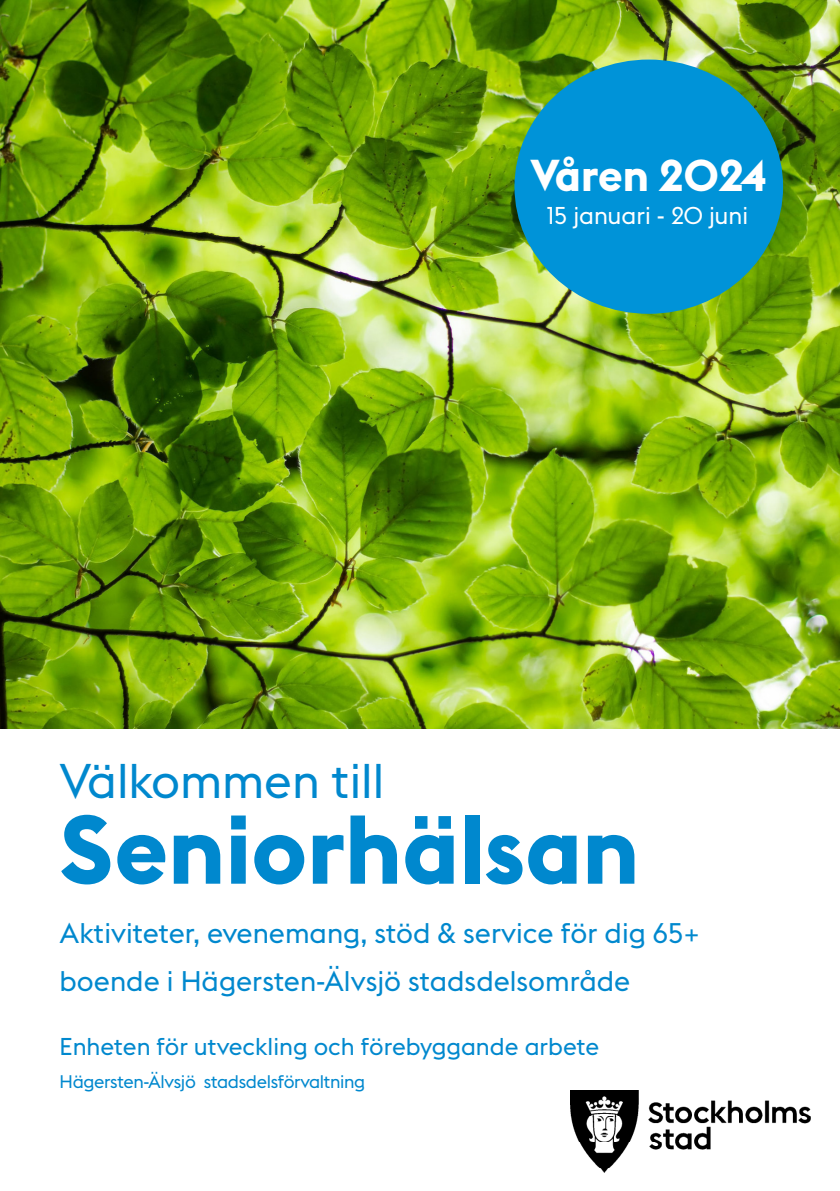
<style>
.page{position:relative;width:840px;height:1191px;background:#fff}
.page>*{position:absolute;margin:0;border:0;box-sizing:border-box;transform-origin:0 0}
.t1{font:700 96px "Stockholm Type";color:#0088ce}
.t2{font:48px "Stockholm Type";color:#0088ce}
.t3{font:700 44px "Stockholm Type";letter-spacing:-.01em;color:#fff}
.t4{font:28px/48px "Stockholm Type";color:#0088ce}
.t5{font:24px "Stockholm Type";color:#0088ce}
.t6{font:24px "Stockholm Type";color:#fff}
.t7{font:18px "Stockholm Type";letter-spacing:-.02em;color:#0088ce}
</style>
<div class="page">
<img style="left:570px;top:1090px;width:240px;height:82px">
<img style="left:0;top:0;width:839px;height:729px">
<div style="left:515px;top:61px;width:266px;height:252px;background:#0093d8;border-radius:50%"></div>
<p class="t3" style="left:530px;top:144px;width:237px">Våren 2024</p>
<p class="t6" style="left:546px;top:199px;width:203px">15 januari - 20 juni</p>
<p class="t2" style="left:60px;top:748px;width:326px">Välkommen till</p>
<p class="t1" style="left:60px;top:781px;width:581px">Seniorhälsan</p>
<p class="t4" style="left:60px;top:907px;width:641px">Aktiviteter, evenemang, stöd &amp; service för dig 65+ boende i Hägersten-Älvsjö stadsdelsområde</p>
<p class="t5" style="left:60px;top:1030px;width:541px">Enheten för utveckling och förebyggande arbete</p>
<p class="t7" style="left:60px;top:1069px;width:307px">Hägersten-Älvsjö stadsdelsförvaltning</p>
</div>
